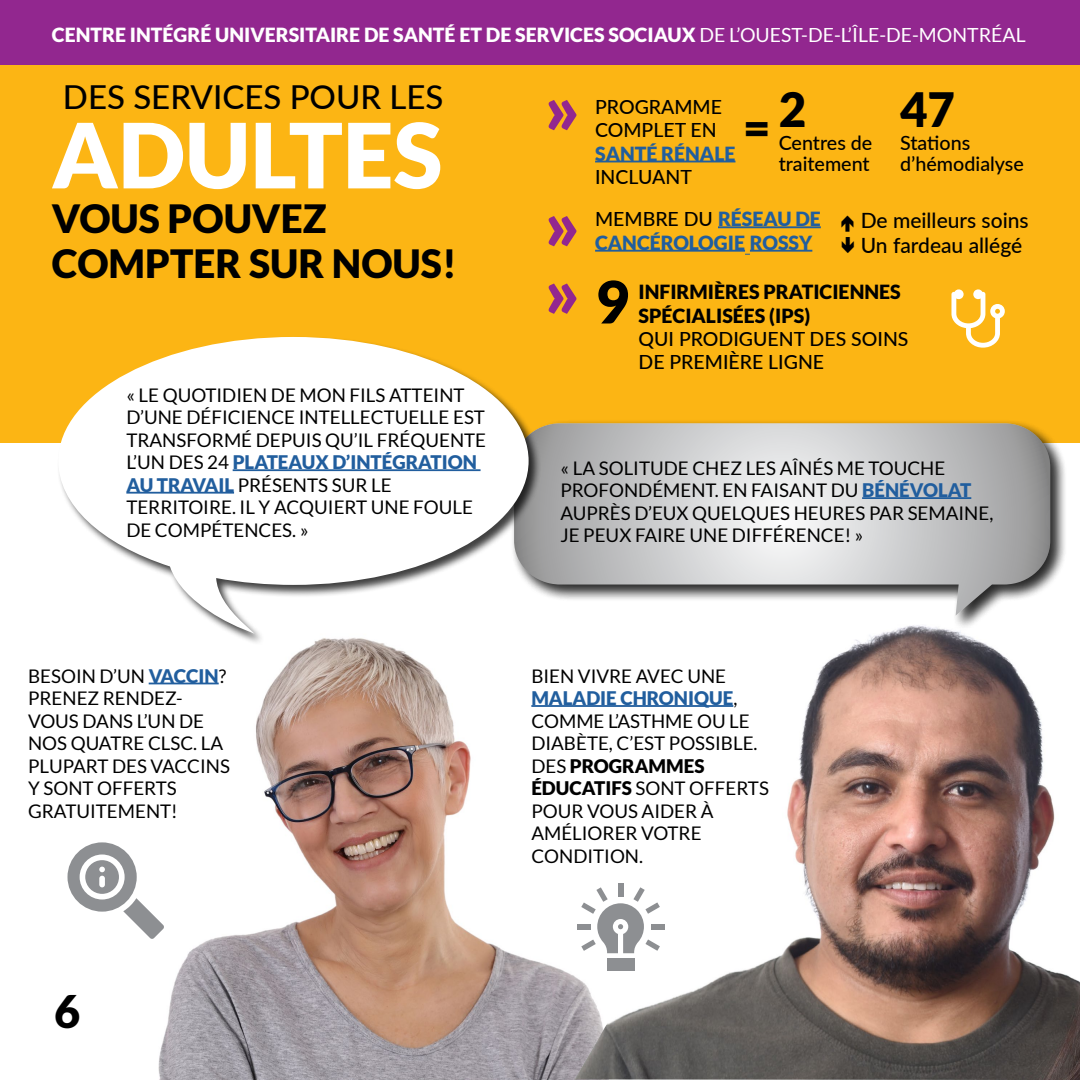
<style>
.page{position:relative;width:1080px;height:1080px;background:#fff}
.page>*{position:absolute;margin:0;border:0;box-sizing:border-box;transform-origin:0 0}
.t1{font:900 90px "Lato";color:#fff}
.t2{font:900 58.5px "Lato";color:#000}
.t3{font:900 47.25px "Lato";color:#000}
.t4{font:900 45px "Lato";color:#000}
.t5{font:900 39px/45px "Lato";color:#000}
.t6{font:500 33px "Lato";color:#000}
.t7{font:500 21px/25.2px "Lato";color:#000}
.t8{font:500 19.65px "Lato";color:#000}
.t9{font:900 19.5px "Lato";color:#fff}
.t10{font:500 19.5px/23.4px "Lato";color:#000}
.t11{font:900 19.5px/23.4px "Lato";color:#000}
.t12{font:900 19.5px "Lato";color:#215e9e}
.t13{font:18.75px/22.5px "Lato";color:#000}
.s1{font-weight:400}
.s2{font-weight:900;color:#215e9e}
.s3{font-weight:900}
</style>
<div class="page">
<img style="left:148px;top:645px;width:424px;height:435px">
<img style="left:572px;top:631px;width:508px;height:449px">
<div style="left:0;top:50px;width:1080px;height:393px;background:#fcb514"></div>
<hr style="left:595px;top:161px;width:140px;height:1px;background:#215e9e">
<hr style="left:718px;top:226px;width:103px;height:2px;background:#215e9e">
<hr style="left:595px;top:250px;width:150px;height:2px;background:#215e9e">
<hr style="left:750px;top:250px;width:62px;height:2px;background:#215e9e">
<svg style="left:549px;top:100px;width:27px;height:30px"></svg>
<svg style="left:549px;top:216px;width:27px;height:30px"></svg>
<svg style="left:549px;top:284px;width:27px;height:30px"></svg>
<svg style="left:951px;top:289px;width:54px;height:59px"></svg>
<div style="left:0;top:0;width:1080px;height:65px;background:#92278f"></div>
<div style="left:510px;top:419px;width:558px;height:212px;background:#000;opacity:.75"></div>
<svg style="left:541px;top:423px;width:509px;height:193px;background:#c7c7c7"></svg>
<hr style="left:862px;top:497px;width:109px;height:2px;background:#215e9e">
<hr style="left:149px;top:683px;width:70px;height:1px;background:#215e9e">
<hr style="left:531px;top:705px;width:202px;height:2px;background:#215e9e">
<svg style="left:68px;top:842px;width:96px;height:97px"></svg>
<div style="left:607px;top:958px;width:27px;height:12px;background:#8d8f92"></div>
<div style="left:618px;top:883px;width:5px;height:13px;background:#8d8f92"></div>
<div style="left:577px;top:924px;width:13px;height:5px;background:#8d8f92"></div>
<div style="left:651px;top:924px;width:14px;height:5px;background:#8d8f92"></div>
<svg style="left:581px;top:887px;width:79px;height:66px"></svg>
<div style="left:57px;top:336px;width:484px;height:309px;background:#000;opacity:.75"></div>
<svg style="left:58px;top:337px;width:471px;height:297px"></svg>
<hr style="left:233px;top:469px;width:248px;height:2px;background:#215e9e">
<hr style="left:126px;top:492px;width:108px;height:2px;background:#215e9e">
<p class="t9" style="left:52px;top:24px;width:975px">CENTRE INTÉGRÉ UNIVERSITAIRE DE SANTÉ ET DE SERVICES SOCIAUX <span class="s1">DE L’OUEST-DE-L’ÎLE-DE-MONTRÉAL</span></p>
<h3 class="t6" style="left:63px;top:73px;width:382px">DES SERVICES POUR LES</h3>
<h1 class="t1" style="left:52px;top:103px;width:392px">ADULTES</h1>
<h3 class="t5" style="left:52px;top:196px;width:406px">VOUS POUVEZ<br>COMPTER SUR NOUS!</h3>
<p class="t13" style="left:126px;top:384px;width:361px">« LE QUOTIDIEN DE MON FILS ATTEINT<br>D’UNE DÉFICIENCE INTELLECTUELLE EST<br>TRANSFORMÉ DEPUIS QU’IL FRÉQUENTE<br>L’UN DES 24 <span class="s2">PLATEAUX D’INTÉGRATION<br>AU TRAVAIL</span> PRÉSENTS SUR LE<br>TERRITOIRE. IL Y ACQUIERT UNE FOULE<br>DE COMPÉTENCES. »</p>
<h3 class="t3" style="left:779px;top:82px;width:29px">2</h3>
<h3 class="t3" style="left:900px;top:82px;width:56px">47</h3>
<p class="t8" style="left:779px;top:129px;width:95px">Centres de</p>
<p class="t8" style="left:900px;top:129px;width:72px">Stations</p>
<p class="t8" style="left:779px;top:150px;width:93px">traitement</p>
<p class="t8" style="left:900px;top:150px;width:125px">d’hémodialyse</p>
<p class="t7" style="left:861px;top:207px;width:169px">De meilleurs soins<br>Un fardeau allégé</p>
<p class="t11" style="left:639px;top:280px;width:264px">INFIRMIÈRES PRATICIENNES<br>SPÉCIALISÉES (IPS)</p>
<p class="t10" style="left:639px;top:326px;width:272px">QUI PRODIGUENT DES SOINS<br>DE PREMIÈRE LIGNE</p>
<p class="t10" style="left:595px;top:94px;width:128px">PROGRAMME<br>COMPLET EN</p>
<p class="t12" style="left:595px;top:142px;width:142px">SANTÉ RÉNALE</p>
<p class="t10" style="left:595px;top:155px;width:227px;line-height:42.5px">INCLUANT<br>MEMBRE DU <span class="s2">RÉSEAU DE</span></p>
<p class="t12" style="left:595px;top:231px;width:219px">CANCÉROLOGIE ROSSY</p>
<h2 class="t2" style="left:595px;top:268px;width:35px">9</h2>
<h3 class="t3" style="left:743px;top:100px;width:29px">=</h3>
<p class="t13" style="left:560px;top:456px;width:434px">« LA SOLITUDE CHEZ LES AÎNÉS ME TOUCHE PROFONDÉMENT. EN FAISANT DU <span class="s2">BÉNÉVOLAT </span>AUPRÈS D’EUX QUELQUES HEURES PAR SEMAINE, JE PEUX FAIRE UNE DIFFÉRENCE! »</p>
<p class="t13" style="left:28px;top:664px;width:203px">BESOIN D’UN <span class="s2">VACCIN</span>?<br>PRENEZ RENDEZ-<br>VOUS DANS L’UN DE<br>NOS QUATRE CLSC. LA<br>PLUPART DES VACCINS<br>Y SONT OFFERTS<br>GRATUITEMENT!</p>
<p class="t13" style="left:531px;top:664px;width:239px">BIEN VIVRE AVEC UNE<br><span class="s2">MALADIE CHRONIQUE</span>,<br>COMME L’ASTHME OU LE<br>DIABÈTE, C’EST POSSIBLE.<br>DES <span class="s3">PROGRAMMES<br>ÉDUCATIFS</span> SONT OFFERTS<br>POUR VOUS AIDER À<br>AMÉLIORER VOTRE<br>CONDITION.</p>
<h3 class="t4" style="left:54px;top:985px;width:28px">6</h3>
</div>
